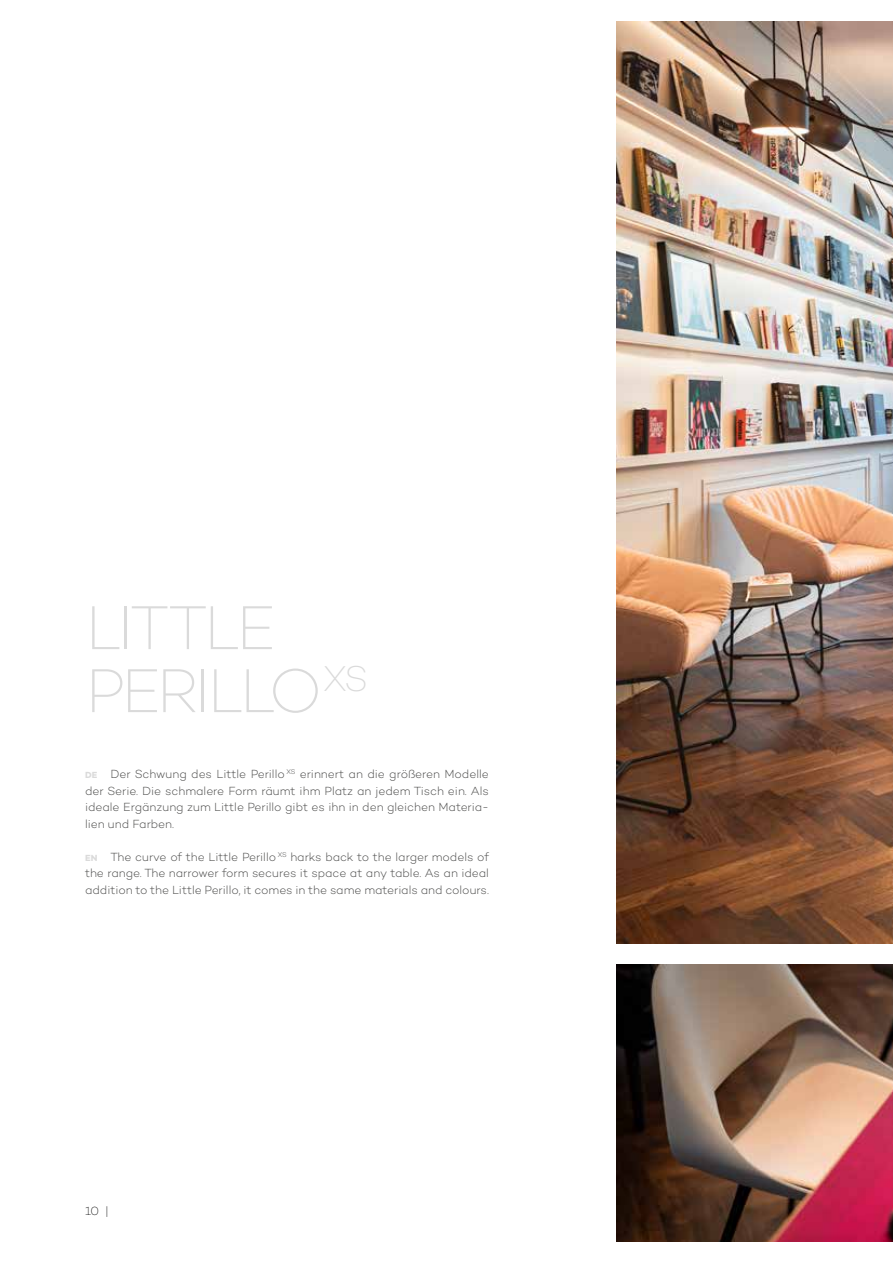
<style>
.page{position:relative;width:893px;height:1263px;background:#fff}
.page>*{position:absolute;margin:0;border:0;box-sizing:border-box;transform-origin:0 0}
.t1{font:200 63px/63px "Campton";letter-spacing:-.065em;color:#dadada}
.t2{font:300 12px/16.5px "Campton";color:#4a4a49;text-align:justify}
.t3{font:200 12px "Campton";color:#000}
.s1{font-weight:700;font-size:9px;color:#dadada}
</style>
<div class="page">
<img style="left:617px;top:22px;width:276px;height:921px">
<img style="left:617px;top:964px;width:276px;height:278px">
<h1 class="t1" style="left:85px;top:595px;width:284px">LITTLE<br>PERILLO<sup>XS</sup></h1>
<p class="t2" style="left:85px;top:765px;width:405px"><span class="s1">DE</span> Der Schwung des Little Perillo <sup>XS</sup> erinnert an die größeren Modelle der Serie. Die schmalere Form räumt ihm Platz an jedem Tisch ein. Als ideale Ergänzung zum Little Perillo gibt es ihn in den gleichen Materia&shy;lien und Farben.</p>
<p class="t2" style="left:85px;top:848px;width:406px"><span class="s1">EN</span> The curve of the Little Perillo <sup>XS</sup> harks back to the larger models of the range. The narrower form secures it space at any table. As an ideal addition to the Little Perillo, it comes in the same materials and colours.</p>
<p class="t3" style="left:85px;top:1204px;width:25px">10 |</p>
</div>
